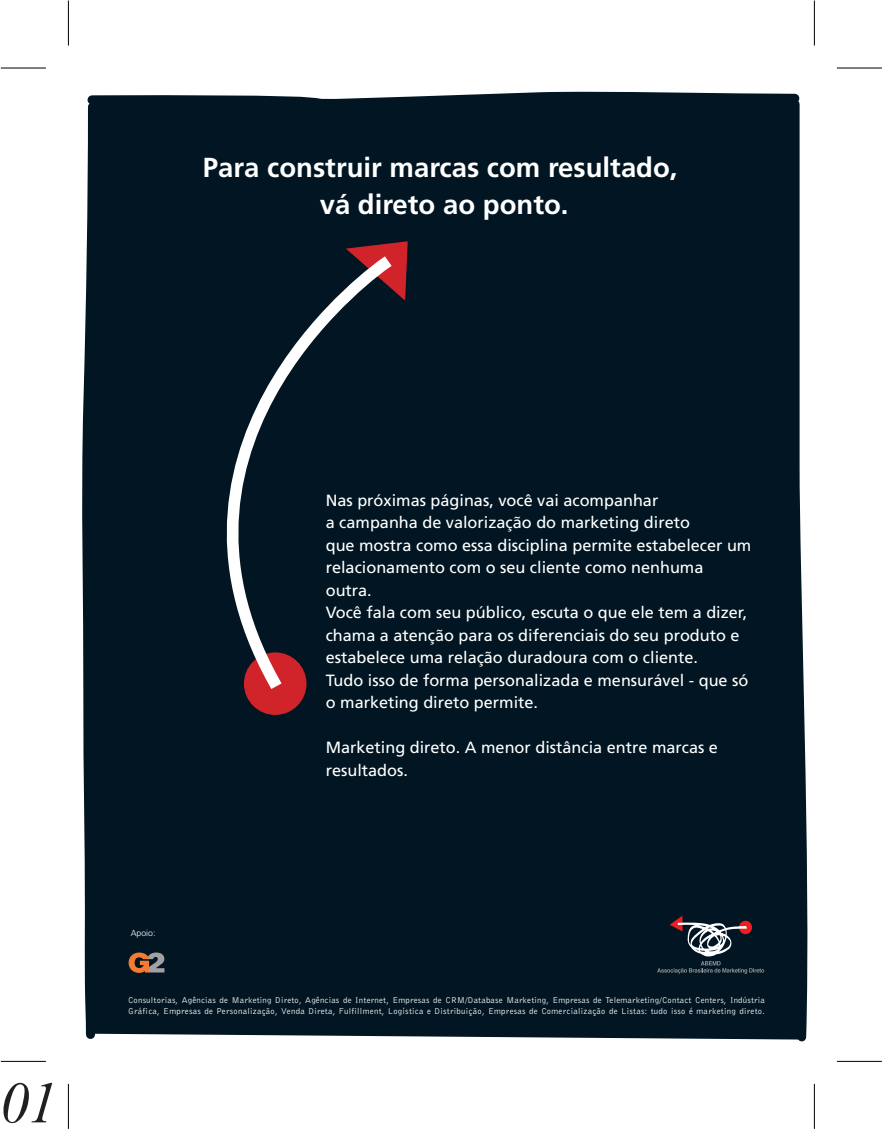
<style>
.page{position:relative;width:882px;height:1135px;background:#fff}
.page>*{position:absolute;margin:0;border:0;box-sizing:border-box;transform-origin:0 0}
.t1{font:italic 58.5px "Times New Roman";color:#231f20}
.t2{font:700 27.5px/37.5px "Frutiger";color:#fff;text-align:center}
.t3{font:16.25px/22.5px "Frutiger";color:#fff}
.t4{font:8.75px/11.2px "Bell Gothic BT";letter-spacing:.025em;color:#fff}
.t5{font:300 8.75px "Frutiger";color:#fff}
</style>
<div class="page">
<hr style="left:68px;top:1px;width:1px;height:45px;background:#000">
<hr style="left:1px;top:68px;width:45px;height:1px;background:#000">
<hr style="left:1px;top:1061px;width:45px;height:1px;background:#000">
<hr style="left:68px;top:1084px;width:1px;height:45px;background:#000">
<hr style="left:813px;top:1px;width:1px;height:45px;background:#000">
<hr style="left:836px;top:68px;width:45px;height:1px;background:#000">
<hr style="left:836px;top:1061px;width:45px;height:1px;background:#000">
<hr style="left:813px;top:1084px;width:1px;height:45px;background:#000">
<div style="left:82px;top:91px;width:726px;height:951px;background:#011622"></div>
<h2 class="t2" style="left:203px;top:150px;width:476px">Para construir marcas com resultado, vá direto ao ponto.</h2>
<h1 class="t1" style="left:0;top:1070px;width:59px">01</h1>
<p class="t5" style="left:131px;top:930px;width:26px">Apoio:</p>
<p class="t3" style="left:325px;top:490px;width:427px">Nas próximas páginas, você vai acompanhar<br>a campanha de valorização do marketing direto<br>que mostra como essa disciplina permite estabelecer um relacionamento com o seu cliente como nenhuma outra.<br>Você fala com seu público, escuta o que ele tem a dizer, chama a atenção para os diferenciais do seu produto e estabelece uma relação duradoura com o cliente.<br>Tudo isso de forma personalizada e mensurável - que só o marketing direto permite.</p>
<p class="t3" style="left:325px;top:737px;width:393px">Marketing direto. A menor distância entre marcas e resultados.</p>
<p class="t4" style="left:128px;top:995px;width:638px">Consultorias, Agências de Marketing Direto, Agências de Internet, Empresas de CRM/Database Marketing, Empresas de Telemarketing/Contact Centers, Indústria<br>Gráfica, Empresas de Personalização, Venda Direta, Fulfillment, Logística e Distribuição, Empresas de Comercialização de Listas: tudo isso é marketing direto.</p>
</div>
